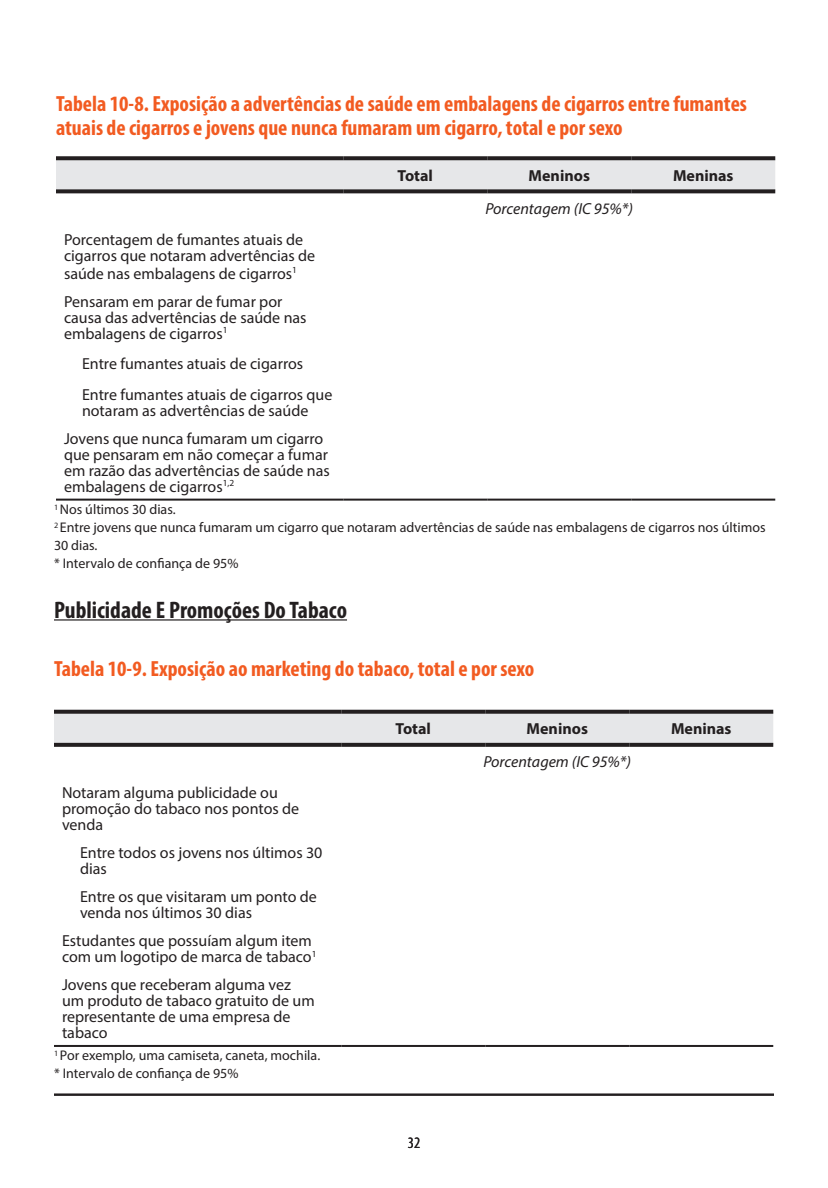
<style>
.page{position:relative;width:828px;height:1188px;background:#fff}
.page>*{position:absolute;margin:0;border:0;box-sizing:border-box;transform-origin:0 0}
.Style3{font:700 condensed 24px "Myriad Pro";color:#231f20}
.TABLE_HEADER{font:700 condensed 22px/24.2px "Myriad Pro";color:#f25b21}
.Table-center{font:16px/16px "Myriad Pro";color:#231f20}
.Table-center-2{font:700 16px "Myriad Pro";color:#231f20}
.Table-center-3{font:italic 16px "Myriad Pro";color:#231f20}
.t1{font:condensed 16px "Myriad Pro";color:#231f20}
.t2{font:14px/18px "Myriad Pro";color:#231f20}
</style>
<div class="page">
<hr style="left:54px;top:1094px;width:720px;height:2px;background:#231f20">
<div style="left:56px;top:160px;width:719px;height:29px;background:#e6e7e9"></div>
<svg style="left:56px;top:156px;width:287px;height:4px"></svg>
<svg style="left:343px;top:156px;width:144px;height:4px"></svg>
<svg style="left:487px;top:156px;width:144px;height:4px"></svg>
<svg style="left:631px;top:156px;width:144px;height:4px"></svg>
<svg style="left:56px;top:189px;width:287px;height:4px"></svg>
<svg style="left:343px;top:189px;width:144px;height:4px"></svg>
<svg style="left:487px;top:189px;width:144px;height:4px"></svg>
<svg style="left:631px;top:189px;width:144px;height:4px"></svg>
<hr style="left:56px;top:499px;width:287px;height:2px;background:#231f20">
<hr style="left:343px;top:499px;width:144px;height:2px;background:#231f20">
<hr style="left:487px;top:499px;width:144px;height:2px;background:#231f20">
<hr style="left:631px;top:499px;width:144px;height:2px;background:#231f20">
<div style="left:54px;top:714px;width:719px;height:29px;background:#e6e7e9"></div>
<svg style="left:54px;top:710px;width:287px;height:4px"></svg>
<svg style="left:341px;top:710px;width:144px;height:4px"></svg>
<svg style="left:485px;top:710px;width:144px;height:4px"></svg>
<svg style="left:629px;top:710px;width:144px;height:4px"></svg>
<svg style="left:54px;top:743px;width:287px;height:4px"></svg>
<svg style="left:341px;top:743px;width:144px;height:4px"></svg>
<svg style="left:485px;top:743px;width:144px;height:4px"></svg>
<svg style="left:629px;top:743px;width:144px;height:4px"></svg>
<hr style="left:54px;top:1045px;width:287px;height:2px;background:#231f20">
<hr style="left:341px;top:1045px;width:144px;height:2px;background:#231f20">
<hr style="left:485px;top:1045px;width:144px;height:2px;background:#231f20">
<hr style="left:629px;top:1045px;width:144px;height:2px;background:#231f20">
<hr style="left:54px;top:619px;width:293px;height:2px;background:#231f20">
<p class="TABLE_HEADER" style="left:56px;top:91px;width:693px">Tabela 10-8. Exposição a advertências de saúde em embalagens de cigarros entre fumantes atuais de cigarros e jovens que nunca fumaram um cigarro, total e por sexo</p>
<p class="Table-center-2" style="left:398px;top:165px;width:37px">Total</p>
<p class="Table-center-2" style="left:529px;top:165px;width:63px">Meninos</p>
<p class="Table-center-2" style="left:673px;top:165px;width:62px">Meninas</p>
<p class="Table-center-3" style="left:485px;top:199px;width:149px">Porcentagem (IC 95%*)</p>
<p class="Table-center" style="left:64px;top:231px;width:253px">Porcentagem de fumantes atuais de cigarros que notaram advertências de</p>
<p class="Table-center" style="left:64px;top:265px;width:235px">saúde nas embalagens de cigarros<sup>1</sup></p>
<p class="Table-center" style="left:64px;top:293px;width:244px">Pensaram em parar de fumar por causa das advertências de saúde nas embalagens de cigarros<sup>1</sup></p>
<p class="Table-center" style="left:82px;top:355px;width:223px">Entre fumantes atuais de cigarros</p>
<p class="Table-center" style="left:82px;top:386px;width:252px">Entre fumantes atuais de cigarros que notaram as advertências de saúde</p>
<p class="Table-center" style="left:64px;top:430px;width:267px">Jovens que nunca fumaram um cigarro que pensaram em não começar a fumar em razão das advertências de saúde nas embalagens de cigarros<sup>1,2</sup></p>
<p class="t2" style="left:54px;top:500px;width:123px"><sup>1</sup> Nos últimos 30 dias.</p>
<p class="t2" style="left:54px;top:518px;width:713px"><sup>2</sup> Entre jovens que nunca fumaram um cigarro que notaram advertências de saúde nas embalagens de cigarros nos últimos<br>30 dias.</p>
<p class="t2" style="left:54px;top:554px;width:186px">* Intervalo de confiança de 95%</p>
<p class="Style3" style="left:54px;top:595px;width:295px">Publicidade E Promoções Do Tabaco</p>
<p class="TABLE_HEADER" style="left:54px;top:656px;width:482px">Tabela 10-9. Exposição ao marketing do tabaco, total e por sexo</p>
<p class="Table-center" style="left:62px;top:784px;width:239px">Notaram alguma publicidade ou promoção do tabaco nos pontos de venda</p>
<p class="Table-center" style="left:80px;top:844px;width:244px">Entre todos os jovens nos últimos 30 dias</p>
<p class="Table-center" style="left:80px;top:888px;width:239px">Entre os que visitaram um ponto de venda nos últimos 30 dias</p>
<p class="Table-center" style="left:62px;top:932px;width:256px">Estudantes que possuíam algum item com um logotipo de marca de tabaco<sup>1</sup></p>
<p class="Table-center" style="left:62px;top:976px;width:254px">Jovens que receberam alguma vez um produto de tabaco gratuito de um representante de uma empresa de tabaco</p>
<p class="t2" style="left:54px;top:1047px;width:268px"><sup>1</sup> Por exemplo, uma camiseta, caneta, mochila.</p>
<p class="t2" style="left:54px;top:1065px;width:186px">* Intervalo de confiança de 95%</p>
<p class="Table-center-2" style="left:396px;top:718px;width:37px">Total</p>
<p class="Table-center-2" style="left:527px;top:718px;width:63px">Meninos</p>
<p class="Table-center-2" style="left:671px;top:718px;width:62px">Meninas</p>
<p class="Table-center-3" style="left:483px;top:752px;width:149px">Porcentagem (IC 95%*)</p>
<p class="t1" style="left:408px;top:1133px;width:14px">32</p>
</div>
